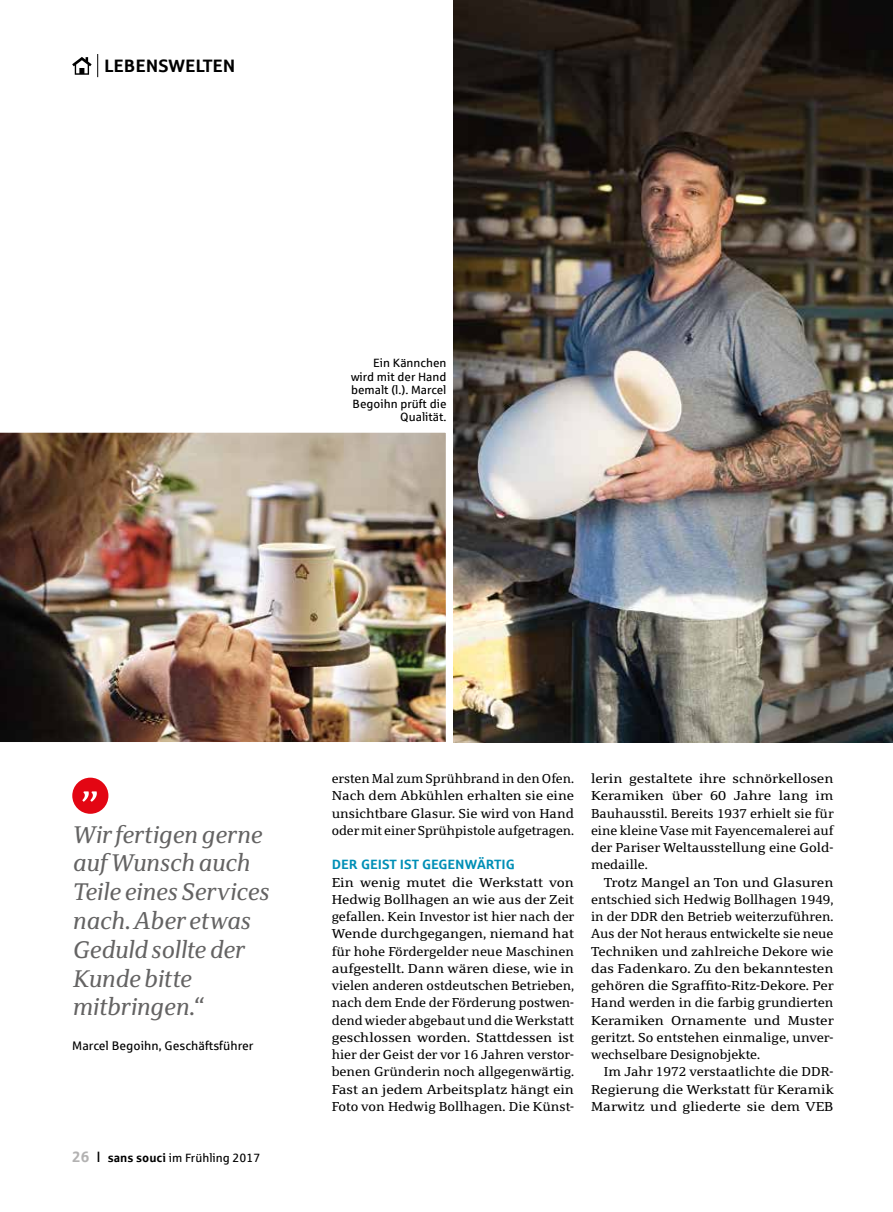
<style>
.page{position:relative;width:893px;height:1212px;background:#fff}
.page>*{position:absolute;margin:0;border:0;box-sizing:border-box;transform-origin:0 0}
.t1{font:italic 24px/28.8px "Sparkasse Serif";letter-spacing:-.01em;color:#646363}
.t2{font:700 18px "Sparkasse Rg";color:#000}
.t3{font:700 13.5px "Sparkasse Rg";color:#008fb6}
.t4{font:12.9px/17.2px "Sparkasse Serif";color:#000;text-align:justify;scale:1.08 1}
.t5{font:12.9px/17.2px "Sparkasse Serif";color:#000;text-align:justify}
.t6{font:12.45px "Sparkasse Rg";color:#000}
.t7{font:12px/13.5px "Sparkasse Rg";color:#000;text-align:right}
.s1{font-weight:700;font-size:15px;color:#b3b2b2}
.s2{font-size:15px}
.s3{font-weight:700}
</style>
<div class="page">
<svg style="left:72px;top:54px;width:26px;height:23px"></svg>
<img style="left:0;top:432px;width:446px;height:310px">
<div style="left:72px;top:778px;width:36px;height:36px;background:#e30613;border-radius:50%"></div>
<svg style="left:82px;top:791px;width:15px;height:11px"></svg>
<img style="left:453px;top:0;width:440px;height:742px">
<h2 class="t2" style="left:104px;top:54px;width:133px">LEBENSWELTEN</h2>
<p class="t7" style="left:351px;top:356px;width:97px">Ein Kännchen wird mit der Hand bemalt (l.). Marcel<br>Begoihn prüft die<br>Qualität.</p>
<h1 class="t1" style="left:72px;top:819px;width:198px">Wir fertigen gerne auf Wunsch auch<br>Teile eines Services nach. Aber etwas<br>Geduld sollte der<br>Kunde bitte mitbringen.“</h1>
<p class="t6" style="left:72px;top:1038px;width:183px">Marcel Begoihn, Geschäftsführer</p>
<p class="t7" style="left:72px;top:1150px;width:189px"><span class="s1">26</span> <span class="s2">I</span> <span class="s3">sans souci</span> im Frühling 2017</p>
<p class="t5" style="left:332px;top:770px;width:244px">ersten Mal zum Sprühbrand in den Ofen.<br>Nach dem Abkühlen erhalten sie eine unsichtbare Glasur. Sie wird von Hand oder mit einer Sprühpistole aufgetragen.</p>
<p class="t3" style="left:332px;top:856px;width:185px">DER GEIST IST GEGENWÄRTIG</p>
<p class="t4" style="left:332px;top:873px;width:226px">Ein wenig mutet die Werkstatt von Hedwig Bollhagen an wie aus der Zeit gefallen. Kein Investor ist hier nach der Wende durchgegangen, niemand hat für hohe Fördergelder neue Maschinen aufgestellt. Dann wären diese, wie in vielen anderen ostdeutschen Betrieben, nach dem Ende der Förderung postwen&shy;dend wieder abgebaut und die Werkstatt geschlossen worden. Stattdessen ist hier der Geist der vor 16 Jahren verstor&shy;benen Gründerin noch allgegenwärtig.<br>Fast an jedem Arbeitsplatz hängt ein Foto von Hedwig Bollhagen. Die Künst-</p>
<p class="t4" style="left:591px;top:770px;width:226px">lerin gestaltete ihre schnörkellosen Keramiken über 60 Jahre lang im Bauhausstil. Bereits 1937 erhielt sie für eine kleine Vase mit Fayencemalerei auf der Pariser Weltausstellung eine Gold&shy;medaille.</p>
<p class="t4" style="left:591px;top:873px;width:226px;text-indent:13px">Trotz Mangel an Ton und Glasuren entschied sich Hedwig Bollhagen 1949, in der DDR den Betrieb weiterzuführen.<br>Aus der Not heraus entwickelte sie neue Techniken und zahlreiche Dekore wie das Fadenkaro. Zu den bekanntesten gehören die Sgraffito-Ritz-Dekore. Per Hand werden in die farbig grundierten Keramiken Ornamente und Muster geritzt. So entstehen einmalige, unver&shy;wechselbare Designobjekte.</p>
<p class="t5" style="left:591px;top:1063px;width:244px;text-indent:13px">Im Jahr 1972 verstaatlichte die DDR-Regierung die Werkstatt für Keramik Marwitz und gliederte sie dem VEB</p>
</div>
